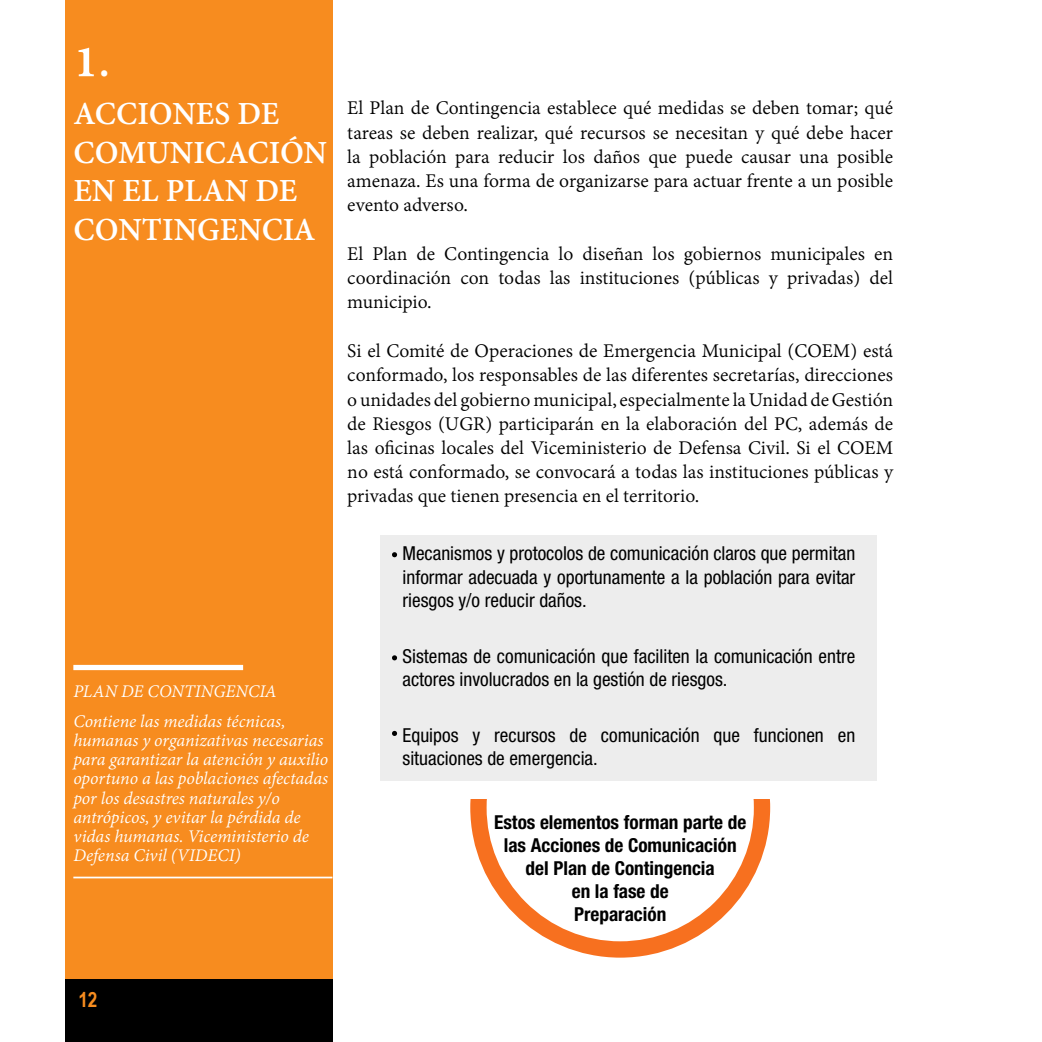
<style>
.page{position:relative;width:1042px;height:1042px;background:#fff}
.page>*{position:absolute;margin:0;border:0;box-sizing:border-box;transform-origin:0 0}
.t1{font:700 56px "Adobe Devanagari";color:#fff}
.t2{font:700 35px/38.5px "Adobe Devanagari";color:#fff}
.t3{font:21px/24.2px "Adobe Devanagari";color:#000;text-align:justify}
.t4{font:700 21px "Arial Narrow";color:#f78c1f}
.t5{font:condensed 19.25px/23.1px "Helvetica Neue";color:#000}
.t6{font:italic 19.25px/19.2px "Adobe Devanagari";letter-spacing:-.005em;color:#fff}
.t7{font:700 condensed 19.25px/23.1px "Helvetica Neue";color:#000;text-align:center}
.s1{font-size:49px}
</style>
<div class="page">
<div style="left:65px;top:0;width:267px;height:1042px;background:#f78c1f"></div>
<div style="left:65px;top:979px;width:267px;height:63px;background:#000"></div>
<div style="left:73px;top:665px;width:170px;height:5px;background:#fff"></div>
<hr style="left:73px;top:876px;width:259px;height:2px;background:#fff">
<svg style="left:470px;top:799px;width:300px;height:158px"></svg>
<div style="left:381px;top:535px;width:496px;height:245px;background:#ededed"></div>
<svg style="left:392px;top:552px;width:5px;height:5px"></svg>
<svg style="left:392px;top:730px;width:5px;height:6px"></svg>
<svg style="left:392px;top:655px;width:5px;height:6px"></svg>
<h1 class="t1" style="left:73px;top:27px;width:38px">1<span class="s1">.</span></h1>
<h2 class="t2" style="left:73px;top:98px;width:255px">ACCIONES DE<br>COMUNICACIÓN<br>EN EL PLAN DE<br>CONTINGENCIA</h2>
<p class="t6" style="left:73px;top:679px;width:214px;line-height:29.2px">PLAN DE CONTINGENCIA<br>Contiene las medidas técnicas,</p>
<p class="t6" style="left:73px;top:732px;width:256px">humanas y organizativas necesarias para garantizar la atención y auxilio oportuno a las poblaciones afectadas por los desastres naturales y/o antrópicos, y evitar la pérdida de vidas humanas. Viceministerio de Defensa Civil (VIDECI)</p>
<p class="t3" style="left:347px;top:98px;width:547px">El Plan de Contingencia establece qué medidas se deben tomar; qué tareas se deben realizar, qué recursos se necesitan y qué debe hacer la población para reducir los daños que puede causar una posible amenaza. Es una forma de organizarse para actuar frente a un posible evento adverso.</p>
<p class="t3" style="left:347px;top:243px;width:547px">El Plan de Contingencia lo diseñan los gobiernos municipales en coordinación con todas las instituciones (públicas y privadas) del municipio.</p>
<p class="t3" style="left:347px;top:341px;width:547px">Si el Comité de Operaciones de Emergencia Municipal (COEM) está conformado, los responsables de las diferentes secretarías, direcciones o unidades del gobierno municipal, especialmente la Unidad de Gestión de Riesgos (UGR) participarán en la elaboración del PC, además de las oficinas locales del Viceministerio de Defensa Civil. Si el COEM no está conformado, se convocará a todas las instituciones públicas y privadas que tienen presencia en el territorio.</p>
<p class="t5" style="left:402px;top:542px;width:454px;text-align:justify">Mecanismos y protocolos de comunicación claros que permitan informar adecuada y oportunamente a la población para evitar riesgos y/o reducir daños.</p>
<p class="t5" style="left:402px;top:644px;width:454px">Sistemas de comunicación que faciliten la comunicación entre actores involucrados en la gestión de riesgos.</p>
<p class="t5" style="left:402px;top:723px;width:454px">Equipos y recursos de comunicación que funcionen en situaciones de emergencia.</p>
<p class="t7" style="left:494px;top:810px;width:254px">Estos elementos forman parte de las Acciones de Comunicación del Plan de Contingencia<br>en la fase de<br>Preparación</p>
<p class="t4" style="left:78px;top:983px;width:21px">12</p>
</div>
